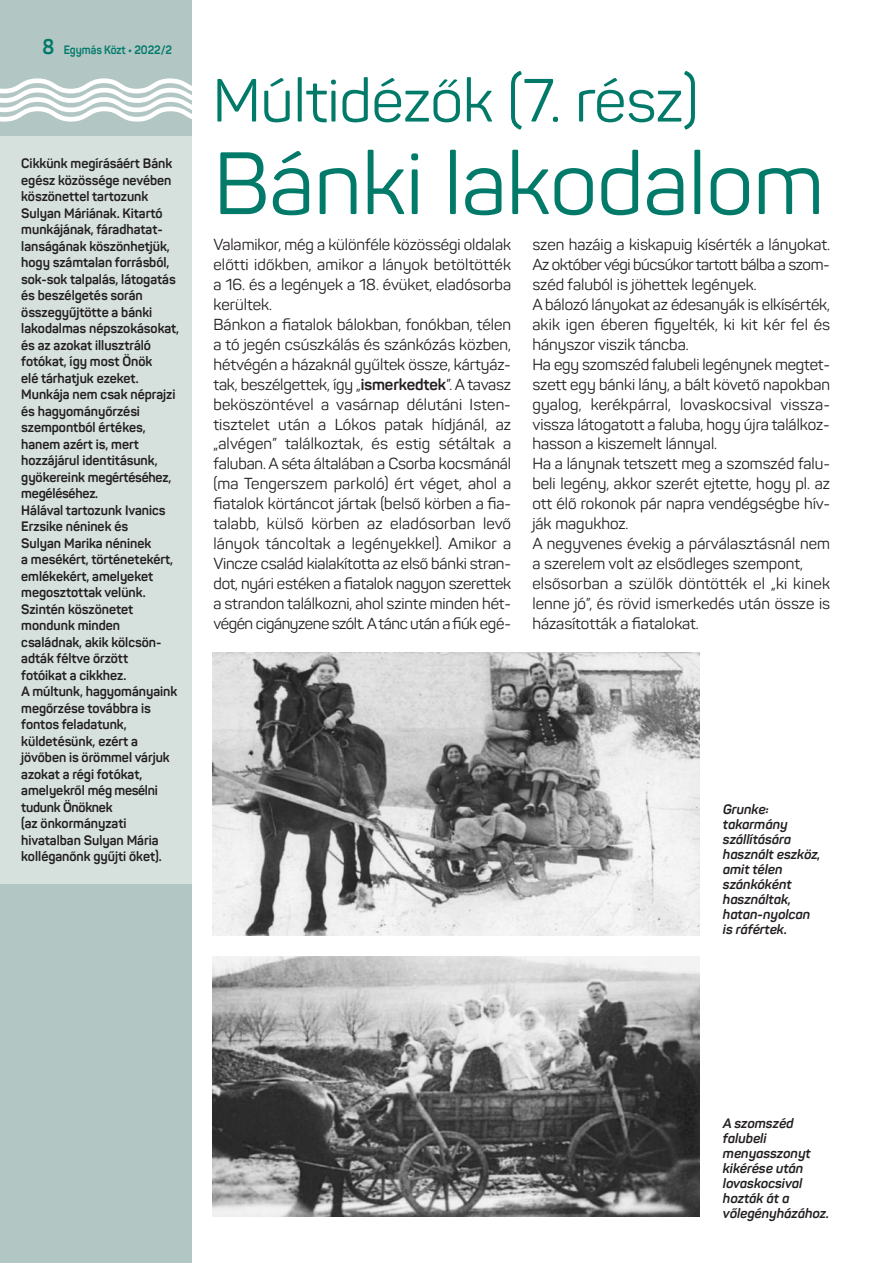
<style>
.page{position:relative;width:893px;height:1263px;background:#fff}
.page>*{position:absolute;margin:0;border:0;box-sizing:border-box;transform-origin:0 0}
.t1{font:87px "Panton";color:#017a6a}
.t2{font:60px "Panton";color:#017a6a}
.t3{font:15.75px/20px "Panton";color:#231f20}
.t4{font:700 13.5px/16.5px "Panton";color:#231f20}
.t5{font:italic 700 13.5px/15px "Panton";color:#231f20}
.t6{font:700 12px "Panton";color:#017a6a;scale:.9 1}
.s1{font-size:21px}
.s2{font-weight:700}
</style>
<div class="page">
<div style="left:0;top:0;width:191px;height:1263px;background:#b2c7c4"></div>
<svg style="left:0;top:78px;width:191px;height:44px"></svg>
<div style="left:0;top:136px;width:191px;height:748px;background:#d6e1de"></div>
<img style="left:213px;top:652px;width:487px;height:283px">
<img style="left:213px;top:956px;width:487px;height:260px">
<p class="t6" style="left:43px;top:46px;width:145px"><span class="s1">8</span> Egymás közt • 2022/2</p>
<p class="t4" style="left:21px;top:156px;width:159px">Cikkünk megírásáért Bánk egész közössége nevében köszönettel tartozunk<br>Sulyan Máriának. Kitartó munkájának, fáradhatat&shy;lanságának köszönhetjük, hogy számtalan forrásból, sok-sok talpalás, látogatás és beszélgetés során összegyűjtötte a bánki lakodalmas népszokásokat, és az azokat illusztráló fotókat, így most Önök<br>elé tárhatjuk ezeket.<br>Munkája nem csak néprajzi és hagyományőrzési szempontból értékes, hanem azért is, mert hozzájárul identitásunk, gyökereink megértéséhez, megéléséhez.<br>Hálával tartozunk Ivanics<br>Erzsike néninek és<br>Sulyan Marika néninek<br>a mesékért, történetekért, emlékekért, amelyeket megosztottak velünk.<br>Szintén köszönetet mondunk minden családnak, akik kölcsön&shy;adták féltve őrzött<br>fotóikat a cikkhez.<br>A múltunk, hagyományaink megőrzése továbbra is fontos feladatunk, küldetésünk, ezért a jövőben is örömmel várjuk azokat a régi fotókat, amelyekről még mesélni tudunk Önöknek<br>(az önkormányzati hivatalban Sulyan Mária kolléganőnk gyűjti őket).</p>
<h2 class="t2" style="left:213px;top:79px;width:487px">Múltidézők (7. rész)</h2>
<h1 class="t1" style="left:214px;top:152px;width:612px">Bánki lakodalom</h1>
<p class="t3" style="left:213px;top:236px;width:299px">Valamikor, még a különféle közösségi oldalak előtti időkben, amikor a lányok betöltötték a 16. és a legények a 18. évüket, eladósorba kerültek.<br>Bánkon a fiatalok bálokban, fonókban, télen a tó jegén csúszkálás és szánkózás közben, hétvégén a házaknál gyűltek össze, kártyáz&shy;tak, beszélgettek, így „<span class="s2">ismerkedtek</span>”. Atavasz beköszöntével a vasárnap délutáni Isten&shy;tisztelet után a Lókos patak hídjánál, az „alvégen” találkoztak, és estig sétáltak a faluban. A séta általában a Csorba kocsmánál (ma Tengerszem parkoló) ért véget, ahol a fiatalok körtáncot jártak (belső körben a fia&shy;talabb, külső körben az eladósorban levő lányok táncoltak a legényekkel). Amikor a Vincze család kialakította az első bánki stran - dot, nyári estéken a fiatalok nagyon szerettek a strandon találkozni, ahol szinte minden hét&shy;végén cigányzene szólt.Atánc után a fiúk egé-</p>
<p class="t3" style="left:532px;top:236px;width:299px">szen hazáig a kiskapuig kísérték a lányokat.<br>Az októbervégi búcsúkortartott bálba a szom&shy;széd faluból is jöhettek legények.<br>A bálozó lányokat az édesanyák is elkísérték, akik igen éberen figyelték, ki kit kér fel és hányszor viszik táncba.<br>Ha egy szomszéd falubeli legénynek megtet&shy;szett egy bánki lány, a bált követő napokban gyalog, kerékpárral, lovaskocsival vissza&shy;vissza látogatott a faluba, hogy újra találkoz&shy;hasson a kiszemelt lánnyal.<br>Ha a lánynak tetszett meg a szomszéd falu&shy;beli legény, akkor szerét ejtette, hogy pl. az ott élő rokonok pár napra vendégségbe hív&shy;ják magukhoz.<br>A negyvenes évekig a párválasztásnál nem a szerelem volt az elsődleges szempont, elsősorban a szülők döntötték el „ki kinek lenne jó”, és rövid ismerkedés után össze is házasították a fiatalokat.</p>
<p class="t5" style="left:723px;top:803px;width:99px">Grunke: takarmány szállítására használt eszköz, amit télen szánkóként használtak, hatan-nyolcan is ráfértek.</p>
<p class="t5" style="left:723px;top:1117px;width:108px">A szomszéd falubeli menyasszonyt kikérése után lovaskocsival hozták át a vőlegényházához.</p>
</div>
